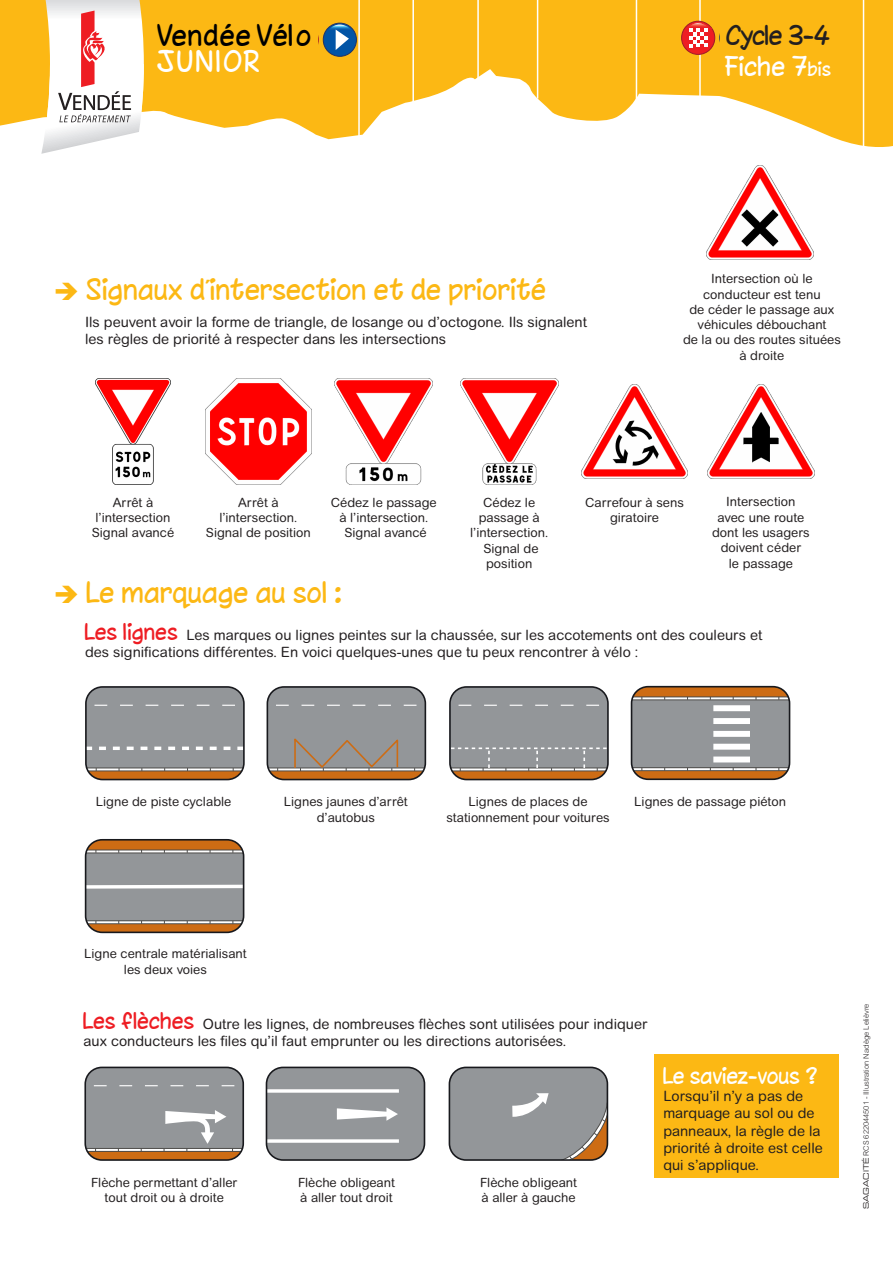
<style>
.page{position:relative;width:893px;height:1263px;background:#fff}
.page>*{position:absolute;margin:0;border:0;box-sizing:border-box;transform-origin:0 0}
.t1{font:27.3px "Chinacat";letter-spacing:.03em;color:#000}
.t2{font:27.3px "Chinacat";letter-spacing:.075em;color:#fff}
._3-Exergue{font:27px "Chinacat";color:#fcb814}
.t3{font:24.9px "Chinacat";letter-spacing:.015em;color:#fff}
.t4{font:24.9px "Chinacat";letter-spacing:-.025em;color:#231f20}
._4-Encadre{font:21px "Chinacat";letter-spacing:-.01em;color:#fff}
._1-TexteC9_5{font:14.25px/17.1px "Arial Rounded MT";color:#231f20}
._4-Encadre-2{font:14.25px/17.1px "Arial Rounded MT";color:#231f20}
._3-Exergue-2{font:12.75px/15.3px "Arial Rounded MT";color:#231f20;text-align:center}
._1-TexteC9_5-2{font:300 7.5px "Arial Rounded MT";color:#231f20}
.s1{font-size:18px}
.s2{font-family:"Chinacat";font-size:21px;color:#ee1d23}
.s3{font-family:"Square 721 BT";font-weight:400;font-stretch:expanded}
</style>
<div class="page">
<svg style="left:0;top:0;width:893px;height:147px;fill:#fcb814"></svg>
<hr style="left:358px;top:0;width:2px;height:139px;background:#fff">
<hr style="left:537px;top:0;width:1px;height:99px;background:#fff">
<hr style="left:477px;top:0;width:2px;height:99px;background:#fff">
<hr style="left:412px;top:0;width:2px;height:106px;background:#fff">
<hr style="left:636px;top:0;width:1px;height:113px;background:#fff">
<hr style="left:863px;top:0;width:1px;height:149px;background:#fff">
<hr style="left:699px;top:0;width:2px;height:98px;background:#fff">
<div style="left:323px;top:23px;width:33px;height:33px;background:#0154a6;border-radius:50%"></div>
<div style="left:323px;top:23px;width:34px;height:34px;border:1px solid #213266;border-radius:50%"></div>
<svg style="left:328px;top:25px;width:25px;height:25px"></svg>
<div style="left:682px;top:21px;width:33px;height:33px;background:#ee1d23;border-radius:50%"></div>
<div style="left:681px;top:21px;width:34px;height:34px;border:1px solid #9e1b2a;border-radius:50%"></div>
<svg style="left:686px;top:15px;width:26px;height:32px"></svg>
<svg style="left:41px;top:0;width:103px;height:154px"></svg>
<img style="left:707px;top:384px;width:107px;height:94px">
<img style="left:95px;top:378px;width:76px;height:107px">
<img style="left:205px;top:378px;width:107px;height:107px">
<img style="left:335px;top:378px;width:98px;height:107px">
<img style="left:581px;top:384px;width:107px;height:94px">
<img style="left:460px;top:378px;width:98px;height:107px">
<img style="left:707px;top:165px;width:106px;height:94px">
<svg style="left:87px;top:771px;width:155px;height:8px"></svg>
<svg style="left:86px;top:689px;width:156px;height:82px;background:#97999c"></svg>
<div style="left:85px;top:686px;width:160px;height:94px;border:2px solid #18191d;border-radius:17px"></div>
<svg style="left:266px;top:686px;width:161px;height:95px"></svg>
<svg style="left:267px;top:771px;width:158px;height:8px"></svg>
<div style="left:267px;top:686px;width:159px;height:94px;border:2px solid #18191d;border-radius:17px"></div>
<svg style="left:267px;top:687px;width:158px;height:84px;background:#949495"></svg>
<svg style="left:451px;top:771px;width:155px;height:8px"></svg>
<div style="left:449px;top:686px;width:160px;height:94px;border:2px solid #18191d;border-radius:17px"></div>
<svg style="left:450px;top:687px;width:158px;height:84px;background:#949699"></svg>
<div style="left:625px;top:682px;width:170px;height:101px;background:linear-gradient(to right,#f6f6f6,#f5f5f5)"></div>
<svg style="left:632px;top:771px;width:157px;height:8px"></svg>
<svg style="left:632px;top:687px;width:157px;height:84px;background:#a39d97"></svg>
<div style="left:631px;top:686px;width:159px;height:94px;border:2px solid #18191d;border-radius:17px"></div>
<svg style="left:87px;top:924px;width:156px;height:8px"></svg>
<svg style="left:86px;top:840px;width:158px;height:84px;background:#9e9892"></svg>
<div style="left:85px;top:839px;width:159px;height:94px;border:2px solid #18191d;border-radius:17px"></div>
<div style="left:85px;top:1151px;width:158px;height:9px;background:#cd6c14"></div>
<div style="left:84px;top:1066px;width:160px;height:95px;border:2px solid #18191d;border-radius:17px"></div>
<svg style="left:85px;top:1067px;width:158px;height:84px;background:#989a9d"></svg>
<div style="left:266px;top:1066px;width:159px;height:95px;border:2px solid #18191d;border-radius:17px"></div>
<svg style="left:266px;top:1067px;width:158px;height:93px;background:#9a9d9f"></svg>
<div style="left:449px;top:1066px;width:159px;height:95px;border:2px solid #18191d;border-radius:17px"></div>
<svg style="left:449px;top:1067px;width:158px;height:93px;background:#959494"></svg>
<div style="left:655px;top:1054px;width:184px;height:124px;background:#fcb814"></div>
<h1 class="t1" style="left:157px;top:19px;width:156px">Vendée Vélo</h1>
<h3 class="t4" style="left:726px;top:20px;width:106px">Cycle 3-4</h3>
<h1 class="t2" style="left:157px;top:45px;width:105px">JUNIOR</h1>
<p class="t3" style="left:725px;top:51px;width:108px">Fiche 7<span class="s1">bis</span></p>
<p class="_3-Exergue" style="left:54px;top:273px;width:494px">➔ Signaux d’intersection et de priorité</p>
<p class="_1-TexteC9_5" style="left:85px;top:313px;width:504px">Ils peuvent avoir la forme de triangle, de losange ou d’octogone. Ils signalent les règles de priorité à respecter dans les intersections</p>
<p class="_3-Exergue-2" style="left:683px;top:271px;width:159px">Intersection où le conducteur est tenu<br>de céder le passage aux véhicules débouchant<br>de la ou des routes situées à droite</p>
<p class="_3-Exergue-2" style="left:92px;top:494px;width:84px">Arrêt à l’intersection<br>Signal avancé</p>
<p class="_3-Exergue-2" style="left:206px;top:494px;width:106px">Arrêt à l’intersection.<br>Signal de position</p>
<p class="_3-Exergue-2" style="left:331px;top:494px;width:107px">Cédez le passage à l’intersection.</p>
<p class="_3-Exergue-2" style="left:344px;top:525px;width:84px">Signal avancé</p>
<p class="_3-Exergue" style="left:54px;top:576px;width:290px">➔ Le marquage au sol :</p>
<p class="_3-Exergue-2" style="left:470px;top:494px;width:79px">Cédez le passage à l’intersection.</p>
<p class="_3-Exergue-2" style="left:483px;top:540px;width:57px;text-align:left">Signal de position</p>
<p class="_3-Exergue-2" style="left:585px;top:494px;width:100px">Carrefour à sens giratoire</p>
<p class="_3-Exergue-2" style="left:712px;top:494px;width:99px">Intersection avec une route dont les usagers doivent céder<br>le passage</p>
<p class="_1-TexteC9_5" style="left:85px;top:626px;width:679px"><span class="s2">Les lignes</span> Les marques ou lignes peintes sur la chaussée, sur les accotements ont des couleurs et des significations différentes. En voici quelques-unes que tu peux rencontrer à vélo :</p>
<p class="_3-Exergue-2" style="left:96px;top:794px;width:137px">Ligne de piste cyclable</p>
<p class="_3-Exergue-2" style="left:284px;top:794px;width:125px">Lignes jaunes d’arrêt d’autobus</p>
<p class="_3-Exergue-2" style="left:446px;top:794px;width:165px">Lignes de places de stationnement pour voitures</p>
<p class="_3-Exergue-2" style="left:634px;top:794px;width:153px">Lignes de passage piéton</p>
<p class="_3-Exergue-2" style="left:84px;top:946px;width:164px">Ligne centrale matérialisant les deux voies</p>
<p class="_1-TexteC9_5" style="left:84px;top:1015px;width:565px"><span class="s2">Les flèches</span> Outre les lignes, de nombreuses flèches sont utilisées pour indiquer aux conducteurs les files qu’il faut emprunter ou les directions autorisées.</p>
<p class="_3-Exergue-2" style="left:91px;top:1175px;width:148px">Flèche permettant d’aller tout droit ou à droite</p>
<p class="_3-Exergue-2" style="left:298px;top:1175px;width:98px;text-align:left">Flèche obligeant à aller tout droit</p>
<p class="_3-Exergue-2" style="left:480px;top:1175px;width:98px;text-align:left">Flèche obligeant à aller à gauche</p>
<p class="_4-Encadre" style="left:663px;top:1063px;width:156px">Le saviez-vous ?</p>
<p class="_4-Encadre-2" style="left:663px;top:1088px;width:161px">Lorsqu’il n’y a pas de marquage au sol ou de panneaux, la règle de la priorité à droite est celle qui s’applique.</p>
<p class="_1-TexteC9_5-2" style="left:862px;top:1209px;width:207px;rotate:-90deg"><span class="s3">SAGACITÉ</span> RCS 622044501 - Illustration Nadège Lelièvre</p>
</div>
